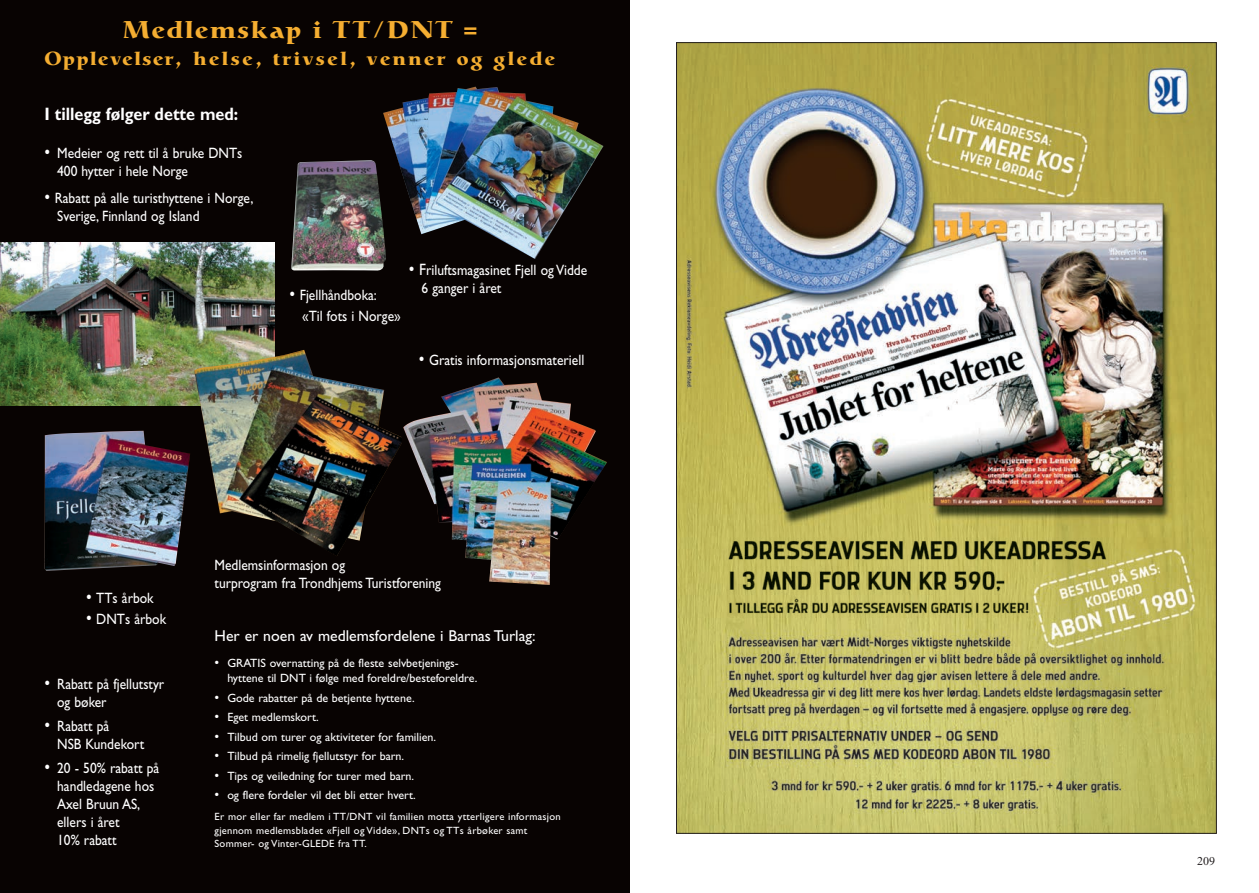
<style>
.page{position:relative;width:1259px;height:893px;background:#fff}
.page>*{position:absolute;margin:0;border:0;box-sizing:border-box;transform-origin:0 0}
.t1{font:700 24px "Catull";letter-spacing:.09em;color:#f5ae31}
.t2{font:700 18.75px "Catull";letter-spacing:.14em;color:#f5ae31}
.t3{font:700 18px "Gill Sans";color:#fff;scale:.9 1}
.t4{font:15.75px "Gill Sans";color:#fff}
.t5{font:15px/18px "Gill Sans";color:#fff;scale:.9 1}
.t6{font:12px/15px "Gill Sans";color:#fff}
.t7{font:12px "Times New Roman";color:#231f20}
.t8{font:10.5px/13.5px "Gill Sans";letter-spacing:.025em;color:#fff}
.s1{font-size:18px}
.s2{font-size:16.5px}
.s3{font-size:13.5px}
</style>
<div class="page">
<div style="left:0;top:0;width:630px;height:893px;background:#080302"></div>
<img style="left:383px;top:87px;width:220px;height:172px">
<img style="left:0;top:242px;width:275px;height:164px">
<img style="left:403px;top:377px;width:204px;height:208px">
<img style="left:194px;top:350px;width:207px;height:206px">
<img style="left:291px;top:160px;width:95px;height:111px">
<img style="left:45px;top:431px;width:145px;height:140px">
<img style="left:678px;top:44px;width:536px;height:787px">
<h1 class="t1" style="left:123px;top:14px;width:355px">Medlemskap i TT/DNT =</h1>
<p class="t2" style="left:44px;top:46px;width:512px">Opplevelser, helse, trivsel, venner og glede</p>
<p class="t3" style="left:44px;top:103px;width:217px">I tillegg følger dette med:</p>
<p class="t5" style="left:57px;top:144px;width:207px;text-indent:-13px"><span class="s1">•</span> Medeier og rett til å bruke DNTs<br>400 hytter i hele Norge</p>
<p class="t5" style="left:57px;top:189px;width:219px;text-indent:-13px"><span class="s1">•</span> Rabatt på alle turisthyttene i Norge,<br>Sverige, Finnland og Island</p>
<p class="t5" style="left:302px;top:284px;width:111px;line-height:21px;text-indent:-13px"><span class="s1">•</span> Fjellhåndboka: «Til fots i Norge»</p>
<p class="t5" style="left:421px;top:260px;width:185px;text-indent:-13px"><span class="s1">•</span> <span class="s2">F</span>riluftsmagasinet Fjell og Vidde<br>6 ganger i året</p>
<p class="t5" style="left:419px;top:351px;width:185px"><span class="s1">•</span> Gratis informasjonsmateriell</p>
<p class="t5" style="left:86px;top:588px;width:77px"><span class="s1">•</span> TTs årbok</p>
<p class="t5" style="left:86px;top:609px;width:91px"><span class="s1">•</span> DNTs årbok</p>
<p class="t5" style="left:57px;top:674px;width:120px;text-indent:-13px"><span class="s1">•</span> Rabatt på fjellutstyr og bøker</p>
<p class="t5" style="left:57px;top:716px;width:98px;text-indent:-13px"><span class="s1">•</span> Rabatt på<br>NSB Kundekort</p>
<p class="t5" style="left:57px;top:758px;width:115px;text-indent:-13px"><span class="s1">•</span> 20 - 50% rabatt på handledagene hos<br>Axel Bruun AS, ellers i året<br>10% rabatt</p>
<p class="t5" style="left:214px;top:556px;width:253px">Medlemsinformasjon og<br>turprogram fra Trondhjems Turistforening</p>
<p class="t4" style="left:214px;top:627px;width:322px">Her er noen av medlemsfordelene i Barnas Turlag:</p>
<p class="t6" style="left:227px;top:655px;width:251px;text-indent:-13px"><span class="s3">•</span> GRATIS overnatting på de fleste selvbetjenings&shy;hyttene til DNT i følge med foreldre/besteforeldre.</p>
<p class="t6" style="left:214px;top:690px;width:201px"><span class="s3">•</span> Gode rabatter på de betjente hyttene.</p>
<p class="t6" style="left:214px;top:709px;width:106px"><span class="s3">•</span> Eget medlemskort.</p>
<p class="t6" style="left:214px;top:729px;width:223px"><span class="s3">•</span> Tilbud om turer og aktiviteter for familien.</p>
<p class="t6" style="left:214px;top:748px;width:191px"><span class="s3">•</span> Tilbud på rimelig fjellutstyr for barn.</p>
<p class="t6" style="left:214px;top:768px;width:201px"><span class="s3">•</span> Tips og veiledning for turer med barn.</p>
<p class="t6" style="left:214px;top:787px;width:203px"><span class="s3">•</span> og flere fordeler vil det bli etter hvert.</p>
<p class="t8" style="left:214px;top:809px;width:347px">Er mor eller far medlem i TT/DNT vil familien motta ytterligere informasjon gjennom medlemsbladet «Fjell og Vidde», DNTs og TTs årbøker samt<br>Sommer- og Vinter-GLEDE fra TT.</p>
<p class="t7" style="left:1196px;top:854px;width:19px">209</p>
</div>
